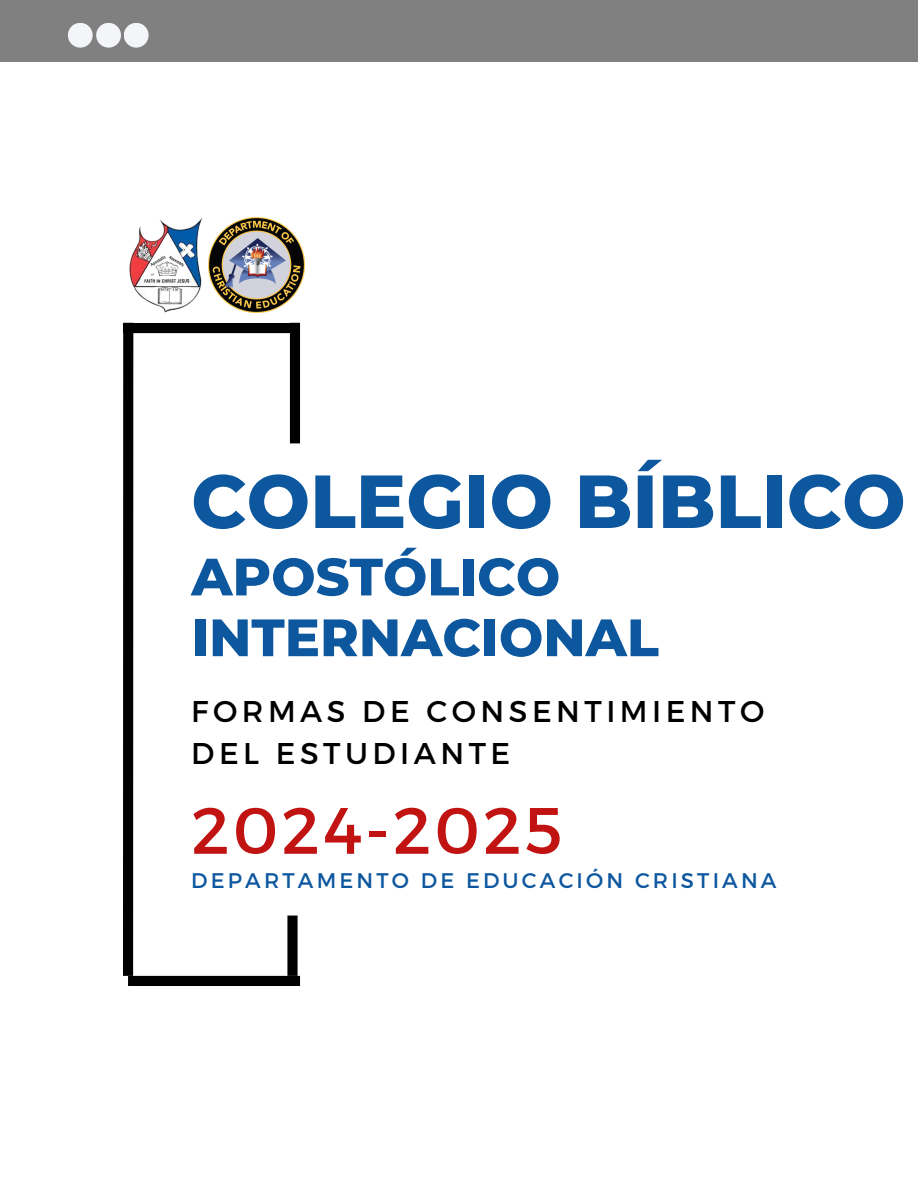
<style>
.page{position:relative;width:918px;height:1188px;background:#fff}
.page>*{position:absolute;margin:0;border:0;box-sizing:border-box;transform-origin:0 0}
.t1{font:800 75px "Montserrat";color:#0d579f}
.t2{font:65.4px "Montserrat";letter-spacing:.05em;color:#c21313}
.t3{font:800 52.5px/60.8px "Montserrat";color:#0d579f}
.t4{font:30px/41.8px "Montserrat";letter-spacing:.15em;color:#000}
.t5{font:21.15px "Montserrat";letter-spacing:.15em;color:#0d579f}
</style>
<div class="page">
<div style="left:0;top:0;width:918px;height:62px;background:#808080"></div>
<div style="left:290px;top:323px;width:10px;height:120px;background:#000"></div>
<div style="left:123px;top:323px;width:172px;height:10px;background:#000"></div>
<div style="left:123px;top:323px;width:10px;height:653px;background:#000"></div>
<div style="left:128px;top:976px;width:172px;height:10px;background:#000"></div>
<div style="left:287px;top:916px;width:11px;height:60px;background:#000"></div>
<div style="left:68px;top:23px;width:25px;height:25px;background:#f3f5f9;border-radius:50%"></div>
<div style="left:96px;top:23px;width:25px;height:25px;background:#f3f5f9;border-radius:50%"></div>
<div style="left:124px;top:23px;width:25px;height:25px;background:#f3f5f9;border-radius:50%"></div>
<img style="left:224px;top:217px;width:81px;height:96px">
<img style="left:129px;top:217px;width:95px;height:96px">
<h1 class="t1" style="left:191px;top:455px;width:716px">COLEGIO BÍBLICO</h1>
<h3 class="t3" style="left:191px;top:546px;width:469px">APOSTÓLICO<br>INTERNACIONAL</h3>
<p class="t4" style="left:191px;top:689px;width:575px">FORMAS DE CONSENTIMIENTO<br>DEL ESTUDIANTE</p>
<h4 class="t2" style="left:191px;top:788px;width:373px">2024-2025</h4>
<h2 class="t5" style="left:191px;top:866px;width:587px">DEPARTAMENTO DE EDUCACIÓN CRISTIANA</h2>
</div>
